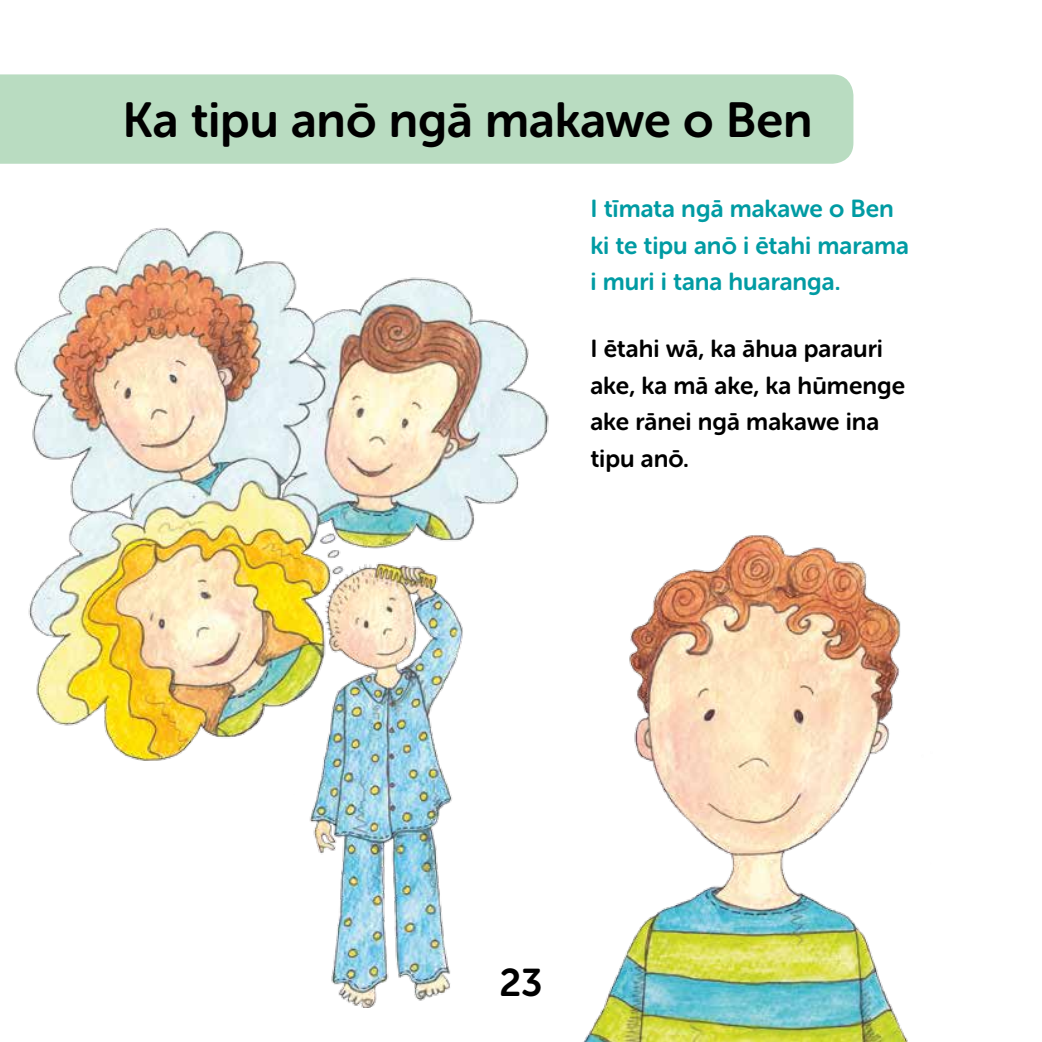
<style>
.page{position:relative;width:1042px;height:1042px;background:#fff}
.page>*{position:absolute;margin:0;border:0;box-sizing:border-box;transform-origin:0 0}
.t1{font:49px "Museo Sans Rounded 700";letter-spacing:-.005em;color:#000}
.t2{font:38.5px "Museo Sans Rounded 700";color:#000}
.t3{font:24.5px/36.8px "Museo Sans Rounded 700";color:#000}
.t4{font:24.5px/36.8px "Museo Sans Rounded 700";color:#009ba3}
</style>
<div class="page">
<img style="left:14px;top:228px;width:535px;height:779px">
<img style="left:583px;top:535px;width:325px;height:507px">
<div style="left:0;top:74px;width:853px;height:90px;background:#b9dcc1"></div>
<h1 class="t1" style="left:122px;top:93px;width:691px">Ka tipu anō ngā makawe o Ben</h1>
<p class="t4" style="left:590px;top:190px;width:320px">I tīmata ngā makawe o Ben ki te tipu anō i ētahi marama i muri i tana huaranga.</p>
<p class="t3" style="left:590px;top:330px;width:316px">I ētahi wā, ka āhua parauri ake, ka mā ake, ka hūmenge ake rānei ngā makawe ina tipu anō.</p>
<h2 class="t2" style="left:499px;top:961px;width:45px">23</h2>
</div>
